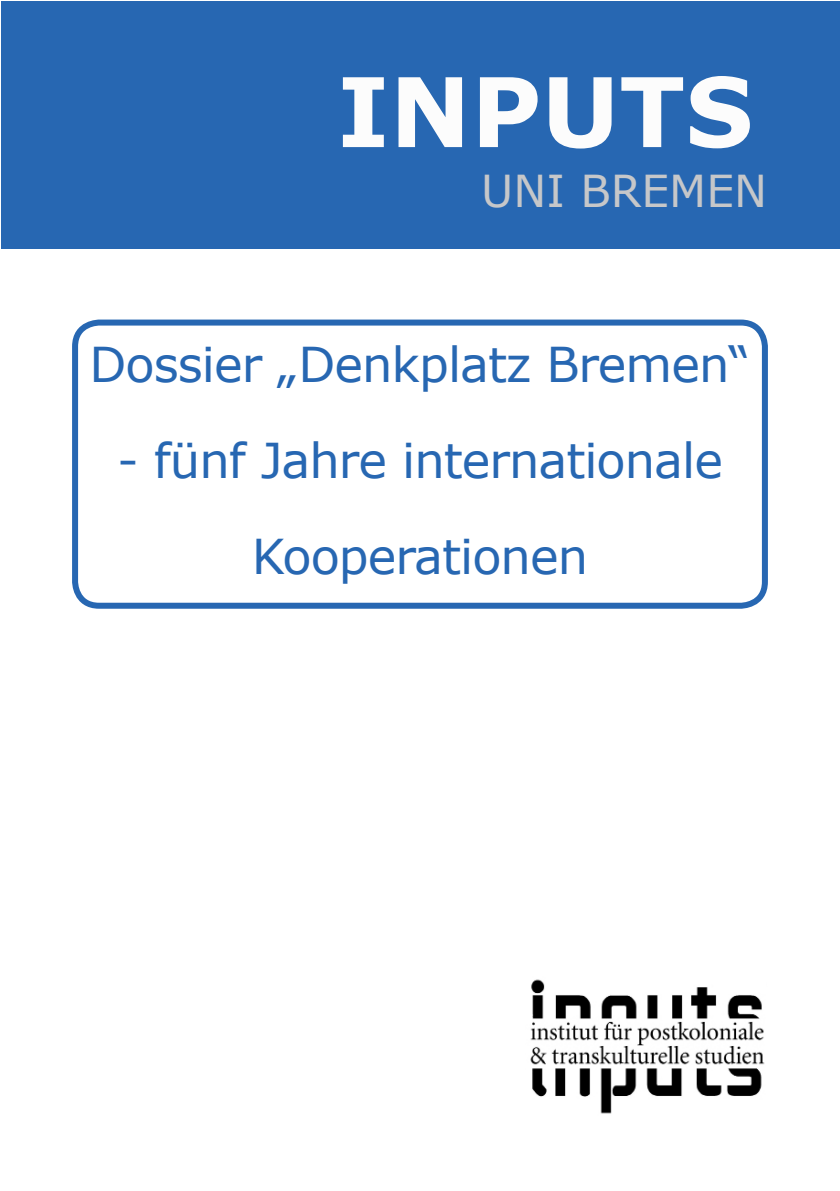
<style>
.page{position:relative;width:840px;height:1191px;background:#fff}
.page>*{position:absolute;margin:0;border:0;box-sizing:border-box;transform-origin:0 0}
.t1{font:700 96px "Verdana";color:#fcfcfc}
.t2{font:48px "Verdana";letter-spacing:-.02em;color:#2767b2}
.t3{font:44px "Verdana";color:#c6c7c9}
</style>
<div class="page">
<div style="left:1px;top:1px;width:838px;height:247px;background:#2767b2"></div>
<img style="left:530px;top:979px;width:235px;height:135px">
<div style="left:72px;top:319px;width:695px;height:290px;border:6px solid #2767b2;border-radius:24px"></div>
<p class="t1" style="left:337px;top:44px;width:417px">INPUTS</p>
<p class="t3" style="left:481px;top:161px;width:287px">UNI BREMEN</p>
<p class="t2" style="left:89px;top:332px;width:662px">Dossier „Denkplatz Bremen“</p>
<p class="t2" style="left:117px;top:428px;width:607px">- fünf Jahre internationale</p>
<p class="t2" style="left:252px;top:524px;width:337px">Kooperationen</p>
</div>
